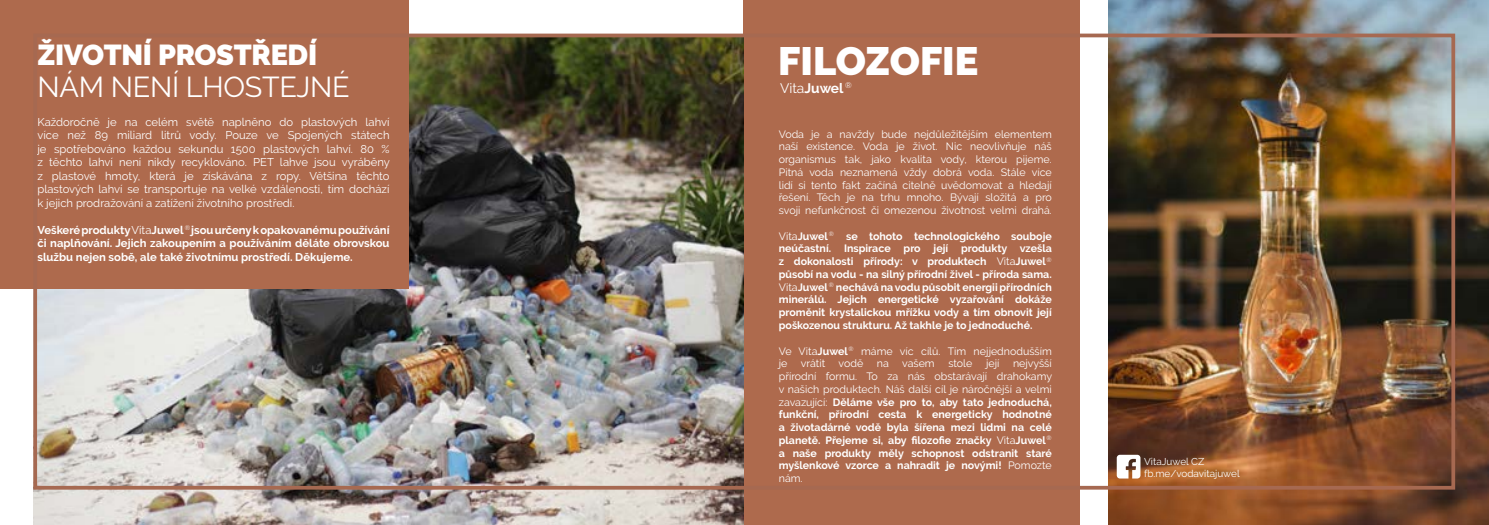
<style>
.page{position:relative;width:1489px;height:525px;background:#fff}
.page>*{position:absolute;margin:0;border:0;box-sizing:border-box;transform-origin:0 0}
.t1{font:900 39.38px "Raleway";color:#fff}
.t2{font:900 28.75px "Raleway";letter-spacing:-.01em;color:#fff}
.t3{font:28.75px "Raleway";letter-spacing:-.01em;color:#fff}
.t4{font:700 13.75px "Raleway";color:#fff}
.t5{font:11.25px/13.5px "Raleway";color:#fff;text-align:justify}
.t6{font:700 11.25px/13.5px "Raleway";color:#fff;text-align:justify}
.t7{font:700 10.62px/12.8px "Raleway";color:#fff;text-align:justify}
.t8{font:10.62px/12.8px "Raleway";color:#fff;text-align:justify}
.t9{font:9.88px/11.9px "Raleway";color:#fff}
.s1{font-weight:400}
.s2{font-weight:700}
</style>
<div class="page">
<div style="left:743px;top:0;width:336px;height:524px;background:#ae6a4d"></div>
<img style="left:1108px;top:0;width:380px;height:524px">
<img style="left:33px;top:490px;width:710px;height:34px">
<div style="left:0;top:0;width:408px;height:289px;background:#ae6a4d"></div>
<img style="left:33px;top:32px;width:1423px;height:458px">
<h2 class="t2" style="left:37px;top:38px;width:281px">ŽIVOTNÍ PROSTŘEDÍ</h2>
<h2 class="t3" style="left:37px;top:70px;width:314px">NÁM NENÍ LHOSTEJNÉ</h2>
<p class="t5" style="left:37px;top:115px;width:354px">Každoročně je na celém světě naplněno do plastových lahví více než 89 miliard litrů vody. Pouze ve Spojených státech je spotřebováno každou sekundu 1500 plastových lahví. 80 % z těchto lahví není nikdy recyklováno. PET lahve jsou vyráběny z plastové hmoty, která je získávána z ropy. Většina těchto plastových lahví se transportuje na velké vzdálenosti, tím dochází k jejich prodražování a zatížení životního prostředí.</p>
<p class="t6" style="left:37px;top:223px;width:353px">Veškeré produkty <span class="s1">Vita</span>Juwel <sup>®</sup> jsou určeny k opakovanému používání či naplňování. Jejich zakoupením a používáním děláte obrovskou službu nejen sobě, ale také životnímu prostředí. Děkujeme.</p>
<h1 class="t1" style="left:778px;top:38px;width:202px">FILOZOFIE</h1>
<p class="t4" style="left:780px;top:80px;width:73px"><span class="s1">Vita</span>Juwel <sup>®</sup></p>
<p class="t8" style="left:778px;top:127px;width:274px">Voda je a navždy bude nejdůležitějším elementem naší existence. Voda je život. Nic neovlivňuje náš organismus tak, jako kvalita vody, kterou pijeme.<br>Pitná voda neznamená vždy dobrá voda. Stále více lidí si tento fakt začíná citelně uvědomovat a hledají řešení. Těch je na trhu mnoho. Bývají složitá a pro svoji nefunkčnost či omezenou životnost velmi drahá.</p>
<p class="t7" style="left:778px;top:229px;width:274px"><span class="s1">Vita</span>Juwel<sup>®</sup> se tohoto technologického souboje neúčastní. Inspirace pro její produkty vzešla z dokonalosti přírody: v produktech <span class="s1">Vita</span>Juwel<sup>® </sup>působí na vodu - na silný přírodní živel - příroda sama.<br><span class="s1">Vita</span>Juwel<sup>®</sup> nechává na vodu působit energii přírodních minerálů. Jejich energetické vyzařování dokáže proměnit krystalickou mřížku vody a tím obnovit její poškozenou strukturu. Až takhle je to jednoduché.</p>
<p class="t8" style="left:778px;top:344px;width:274px">Ve Vita<span class="s2">Juwel</span><sup>®</sup> máme víc cílů. Tím nejjednodušším je</p>
<p class="t7" style="left:778px;top:357px;width:275px;text-indent:234px"><span class="s1">nejvyšší přírodní formu. To za nás obstarávají drahokamy v našich produktech. Náš další cíl je náročnější a velmi zavazující:</span> Děláme vše pro to, aby tato jednoduchá, funkční, přírodní cesta k energeticky hodnotné a životadárné vodě byla šířena mezi lidmi na celé planetě. Přejeme si, aby filozofie značky <span class="s1">Vita</span>Juwel<sup>® </sup>a naše produkty měly schopnost odstranit staré myšlenkové vzorce a nahradit je novými! <span class="s1">Pomozte nám.</span></p>
<p class="t8" style="left:800px;top:357px;width:26px">vrátit</p>
<p class="t8" style="left:838px;top:357px;width:26px">vodě</p>
<p class="t8" style="left:876px;top:357px;width:13px">na</p>
<p class="t8" style="left:902px;top:357px;width:34px">vašem</p>
<p class="t8" style="left:948px;top:357px;width:26px">stole</p>
<p class="t8" style="left:986px;top:357px;width:15px">její</p>
<p class="t9" style="left:1144px;top:455px;width:97px">VitaJuwel CZ fb.me/vodavitajuwel</p>
</div>
